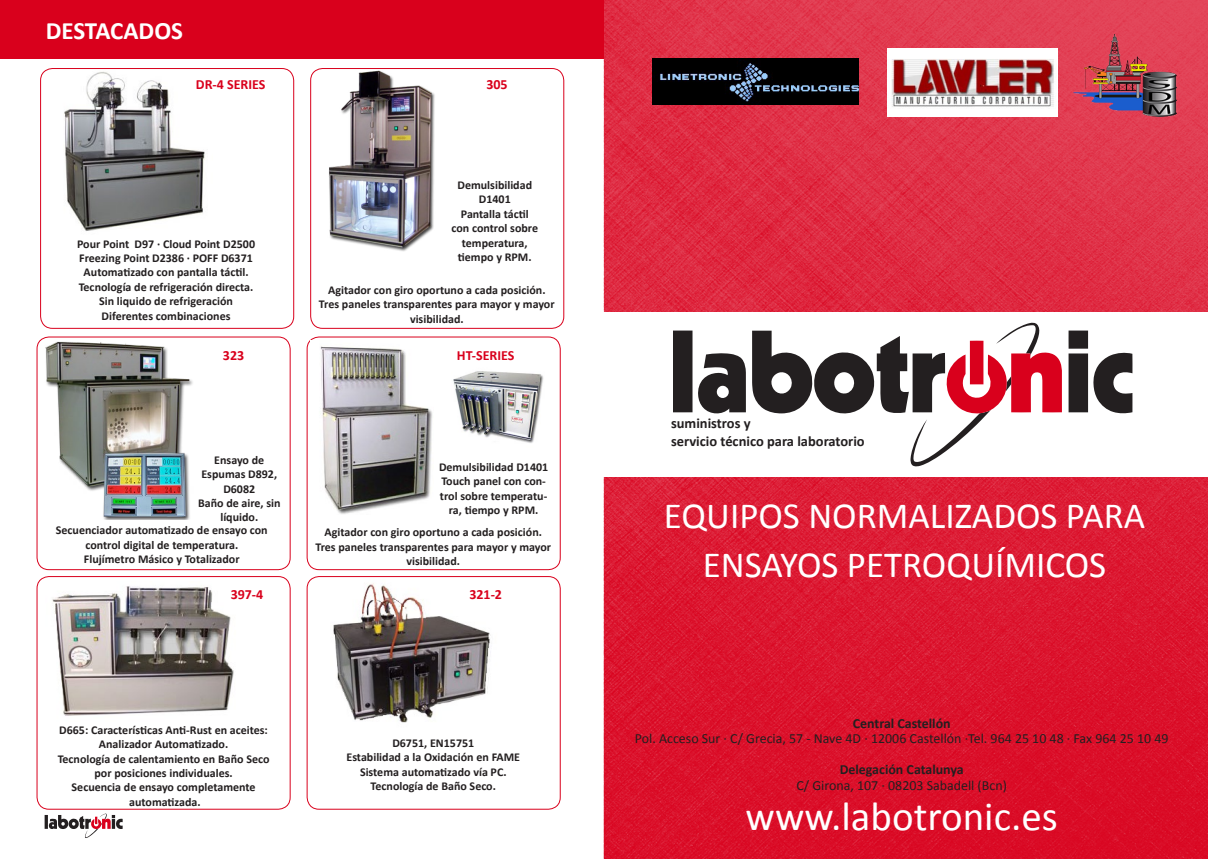
<style>
.page{position:relative;width:1208px;height:859px;background:#fff}
.page>*{position:absolute;margin:0;border:0;box-sizing:border-box;transform-origin:0 0}
.t1{font:41px "Calibri";color:#fff}
.t2{font:37px/49.2px "Calibri";color:#fff;text-align:center}
.t3{font:700 25px "Calibri";color:#fff}
.t4{font:700 14.5px/17.4px "Calibri";color:#231f20}
.t5{font:700 14px "Calibri";color:#d9001c}
.t6{font:13.9px "Calibri";color:#231f20}
.t7{font:700 13.9px "Calibri";color:#231f20}
.t8{font:700 12px/14.4px "Calibri";color:#231f20;text-align:center}
</style>
<div class="page">
<img style="left:604px;top:478px;width:604px;height:381px">
<img style="left:604px;top:0;width:604px;height:311px">
<div style="left:673px;top:331px;width:19px;height:81px;background:#231f20"></div>
<div style="left:1068px;top:331px;width:20px;height:18px;background:#231f20"></div>
<svg style="left:1093px;top:352px;width:39px;height:62px"></svg>
<svg style="left:698px;top:353px;width:48px;height:61px"></svg>
<div style="left:1068px;top:353px;width:20px;height:59px;background:#231f20"></div>
<svg style="left:752px;top:322px;width:310px;height:145px"></svg>
<svg style="left:45px;top:813px;width:78px;height:25px"></svg>
<div style="left:0;top:0;width:604px;height:58px;background:#d9001c"></div>
<div style="left:40px;top:68px;width:254px;height:261px;border:1px solid #d9001c;border-radius:12px"></div>
<img style="left:64px;top:71px;width:141px;height:160px">
<div style="left:310px;top:68px;width:254px;height:261px;border:1px solid #d9001c;border-radius:12px"></div>
<img style="left:323px;top:68px;width:114px;height:183px">
<img style="left:36px;top:336px;width:160px;height:183px">
<div style="left:307px;top:336px;width:254px;height:234px;border:1px solid #d9001c;border-radius:12px"></div>
<img style="left:310px;top:340px;width:123px;height:174px">
<div style="left:37px;top:576px;width:254px;height:234px;border:1px solid #d9001c;border-radius:12px"></div>
<img style="left:52px;top:586px;width:182px;height:130px">
<div style="left:307px;top:576px;width:254px;height:234px;border:1px solid #d9001c;border-radius:12px"></div>
<img style="left:333px;top:583px;width:158px;height:140px">
<img style="left:453px;top:371px;width:91px;height:72px">
<img style="left:1073px;top:35px;width:103px;height:82px">
<img style="left:888px;top:49px;width:170px;height:68px">
<img style="left:652px;top:58px;width:206px;height:47px">
<h3 class="t3" style="left:46px;top:15px;width:139px">DESTACADOS</h3>
<p class="t5" style="left:196px;top:76px;width:71px">DR-4 SERIES</p>
<p class="t8" style="left:77px;top:236px;width:179px">Pour Point D97 · Cloud Point D2500<br>Freezing Point D2386 · POFF D6371<br>Automatizado con pantalla táctil.<br>Tecnología de refrigeración directa.<br>Sin liquido de refrigeración<br>Diferentes combinaciones</p>
<p class="t5" style="left:486px;top:76px;width:23px">305</p>
<p class="t8" style="left:451px;top:178px;width:88px">Demulsibilidad<br>D1401<br>Pantalla táctil con control sobre temperatura, tiempo y RPM.</p>
<p class="t8" style="left:319px;top:283px;width:237px">Agitador con giro oportuno a cada posición.<br>Tres paneles transparentes para mayor y mayor visibilidad.</p>
<p class="t5" style="left:223px;top:346px;width:23px">323</p>
<p class="t5" style="left:457px;top:346px;width:59px">HT-SERIES</p>
<p class="t8" style="left:198px;top:453px;width:84px">Ensayo de<br>Espumas D892,<br>D6082<br>Baño de aire, sin líquido.</p>
<p class="t8" style="left:439px;top:460px;width:111px">Demulsibilidad D1401<br>Touch panel con con&shy;trol sobre temperatu&shy;ra, tiempo y RPM.</p>
<p class="t8" style="left:56px;top:523px;width:213px">Secuenciador automatizado de ensayo con control digital de temperatura.<br>Flujímetro Másico y Totalizador</p>
<p class="t8" style="left:315px;top:525px;width:237px">Agitador con giro oportuno a cada posición.<br>Tres paneles transparentes para mayor y mayor visibilidad.</p>
<p class="t5" style="left:231px;top:585px;width:34px">397-4</p>
<p class="t5" style="left:469px;top:585px;width:34px">321-2</p>
<p class="t8" style="left:58px;top:723px;width:213px">D665: Características Anti-Rust en aceites:<br>Analizador Automatizado.<br>Tecnología de calentamiento en Baño Seco por posiciones individuales.<br>Secuencia de ensayo completamente automatizada.</p>
<p class="t8" style="left:346px;top:736px;width:175px">D6751, EN15751<br>Estabilidad a la Oxidación en FAME<br>Sistema automatizado vía PC.<br>Tecnología de Baño Seco.</p>
<p class="t4" style="left:671px;top:415px;width:195px">suministros y<br>servicio técnico para laboratorio</p>
<h2 class="t2" style="left:664px;top:491px;width:483px">EQUIPOS NORMALIZADOS PARA<br>ENSAYOS PETROQUÍMICOS</h2>
<p class="t7" style="left:852px;top:714px;width:99px">Central Castellón</p>
<p class="t6" style="left:635px;top:730px;width:535px">Pol. Acceso Sur · C/ Grecia, 57 - Nave 4D · 12006 Castellón ·Tel. 964 25 10 48 · Fax 964 25 10 49</p>
<p class="t7" style="left:839px;top:761px;width:126px">Delegación Catalunya</p>
<p class="t6" style="left:796px;top:776px;width:212px">C/ Girona, 107 · 08203 Sabadell (Bcn)</p>
<h1 class="t1" style="left:745px;top:790px;width:314px">www.labotronic.es</h1>
</div>
